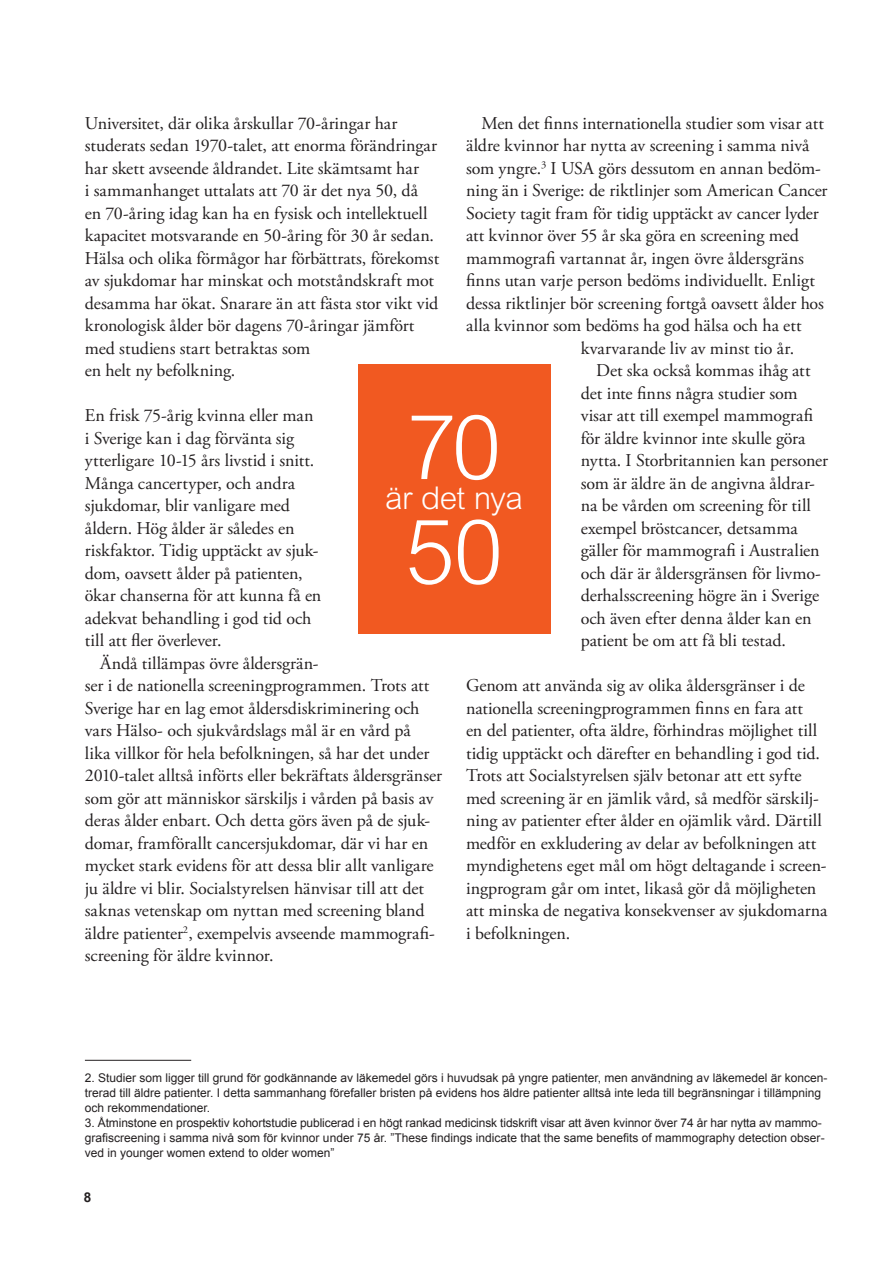
<style>
.page{position:relative;width:893px;height:1263px;background:#fff}
.page>*{position:absolute;margin:0;border:0;box-sizing:border-box;transform-origin:0 0}
.Citat_-_2{font:300 89.7px "Arial MT Std";color:#fff}
.Citat_-_2-2{font:300 31.35px "Arial MT Std";letter-spacing:-.02em;color:#fff}
.Brödtext_indrag{font:18px/22.5px "Adobe Garamond Pro";letter-spacing:-.005em;color:#231f20}
.Brödtext{font:18px/22.5px "Adobe Garamond Pro";letter-spacing:-.005em;color:#231f20}
.t1{font:700 13.5px "Arial";color:#231f20}
.tabell_och_diagram_b{font:12px/15px "Arial";color:#231f20}
</style>
<div class="page">
<hr style="left:85px;top:1060px;width:106px;height:1px;background:#231f20">
<div style="left:358px;top:364px;width:193px;height:270px;background:#f15921"></div>
<p class="Brödtext" style="left:85px;top:112px;width:356px">Universitet, där olika årskullar 70-åringar har studerats sedan 1970-talet, att enorma förändringar har skett avseende åldrandet. Lite skämtsamt har<br>i sammanhanget uttalats att 70 är det nya 50, då<br>en 70-åring idag kan ha en fysisk och intellektuell kapacitet motsvarande en 50-åring för 30 år sedan.<br>Hälsa och olika förmågor har förbättrats, förekomst av sjukdomar har minskat och motståndskraft mot desamma har ökat. Snarare än att fästa stor vikt vid kronologisk ålder bör dagens 70-åringar jämfört med studiens start betraktas som<br>en helt ny befolkning.</p>
<p class="Brödtext" style="left:85px;top:405px;width:238px">En frisk 75-årig kvinna eller man i Sverige kan i dag förvänta sig ytterligare 10-15 års livstid i snitt.<br>Många cancertyper, och andra sjukdomar, blir vanligare med åldern. Hög ålder är således en riskfaktor. Tidig upptäckt av sjuk&shy;dom, oavsett ålder på patienten, ökar chanserna för att kunna få en adekvat behandling i god tid och till att fler överlever.</p>
<p class="Brödtext_indrag" style="left:85px;top:652px;width:359px;text-indent:15px">Ändå tillämpas övre åldersgrän-<br>ser i de nationella screeningprogrammen. Trots att Sverige har en lag emot åldersdiskriminering och vars Hälso- och sjukvårdslags mål är en vård på<br>lika villkor för hela befolkningen, så har det under 2010-talet alltså införts eller bekräftats åldersgränser som gör att människor särskiljs i vården på basis av deras ålder enbart. Och detta görs även på de sjuk&shy;domar, framförallt cancersjukdomar, där vi har en mycket stark evidens för att dessa blir allt vanligare ju äldre vi blir. Socialstyrelsen hänvisar till att det saknas vetenskap om nyttan med screening bland äldre patienter<sup>2</sup>, exempelvis avseende mammografi&shy;screening för äldre kvinnor.</p>
<p class="Brödtext_indrag" style="left:481px;top:112px;width:344px">Men det finns internationella studier som visar att</p>
<p class="Brödtext_indrag" style="left:466px;top:135px;width:345px">äldre kvinnor har nytta av screening i samma nivå</p>
<p class="Brödtext_indrag" style="left:466px;top:157px;width:356px">som yngre.<sup>3</sup> I USA görs dessutom en annan bedöm-</p>
<p class="Brödtext_indrag" style="left:466px;top:180px;width:363px">ning än i Sverige: de riktlinjer som American Cancer</p>
<p class="Brödtext_indrag" style="left:466px;top:202px;width:354px">Society tagit fram för tidig upptäckt av cancer lyder</p>
<p class="Brödtext_indrag" style="left:466px;top:225px;width:334px">att kvinnor över 55 år ska göra en screening med</p>
<p class="Brödtext_indrag" style="left:466px;top:247px;width:339px">mammografi vartannat år, ingen övre åldersgräns</p>
<p class="Brödtext_indrag" style="left:466px;top:270px;width:350px">finns utan varje person bedöms individuellt. Enligt</p>
<p class="Brödtext_indrag" style="left:466px;top:292px;width:360px">dessa riktlinjer bör screening fortgå oavsett ålder hos</p>
<p class="Brödtext_indrag" style="left:466px;top:315px;width:337px">alla kvinnor som bedöms ha god hälsa och ha ett</p>
<p class="Brödtext_indrag" style="left:581px;top:337px;width:215px">kvarvarande liv av minst tio år.</p>
<p class="Brödtext_indrag" style="left:581px;top:360px;width:249px;text-indent:15px">Det ska också kommas ihåg att det inte finns några studier som visar att till exempel mammografi för äldre kvinnor inte skulle göra nytta. I Storbritannien kan personer som är äldre än de angivna åldrar&shy;na be vården om screening för till exempel bröstcancer, detsamma gäller för mammografi i Australien och där är åldersgränsen för livmo&shy;derhalsscreening högre än i Sverige och även efter denna ålder kan en patient be om att få bli testad.</p>
<p class="Brödtext" style="left:466px;top:675px;width:363px">Genom att använda sig av olika åldersgränser i de nationella screeningprogrammen finns en fara att<br>en del patienter, ofta äldre, förhindras möjlighet till tidig upptäckt och därefter en behandling i god tid.<br>Trots att Socialstyrelsen själv betonar att ett syfte med screening är en jämlik vård, så medför särskilj&shy;ning av patienter efter ålder en ojämlik vård. Därtill medför en exkludering av delar av befolkningen att myndighetens eget mål om högt deltagande i screen&shy;ingprogram går om intet, likaså gör då möjligheten att minska de negativa konsekvenser av sjukdomarna i befolkningen.</p>
<p class="Citat_-_2" style="left:407px;top:397px;width:96px">70</p>
<p class="Citat_-_2-2" style="left:385px;top:480px;width:139px">är det nya</p>
<p class="Citat_-_2" style="left:405px;top:501px;width:100px">50</p>
<p class="tabell_och_diagram_b" style="left:85px;top:1070px;width:744px">2. Studier som ligger till grund för godkännande av läkemedel görs i huvudsak på yngre patienter, men användning av läkemedel är koncen&shy;trerad till äldre patienter. I detta sammanhang förefaller bristen på evidens hos äldre patienter alltså inte leda till begränsningar i tillämpning och rekommendationer.</p>
<p class="tabell_och_diagram_b" style="left:85px;top:1115px;width:741px">3. Åtminstone en prospektiv kohortstudie publicerad i en högt rankad medicinsk tidskrift visar att även kvinnor över 74 år har nytta av mammo&shy;grafiscreening i samma nivå som för kvinnor under 75 år. ”These findings indicate that the same benefits of mammography detection obser&shy;ved in younger women extend to older women”</p>
<p class="t1" style="left:84px;top:1189px;width:9px">8</p>
</div>
